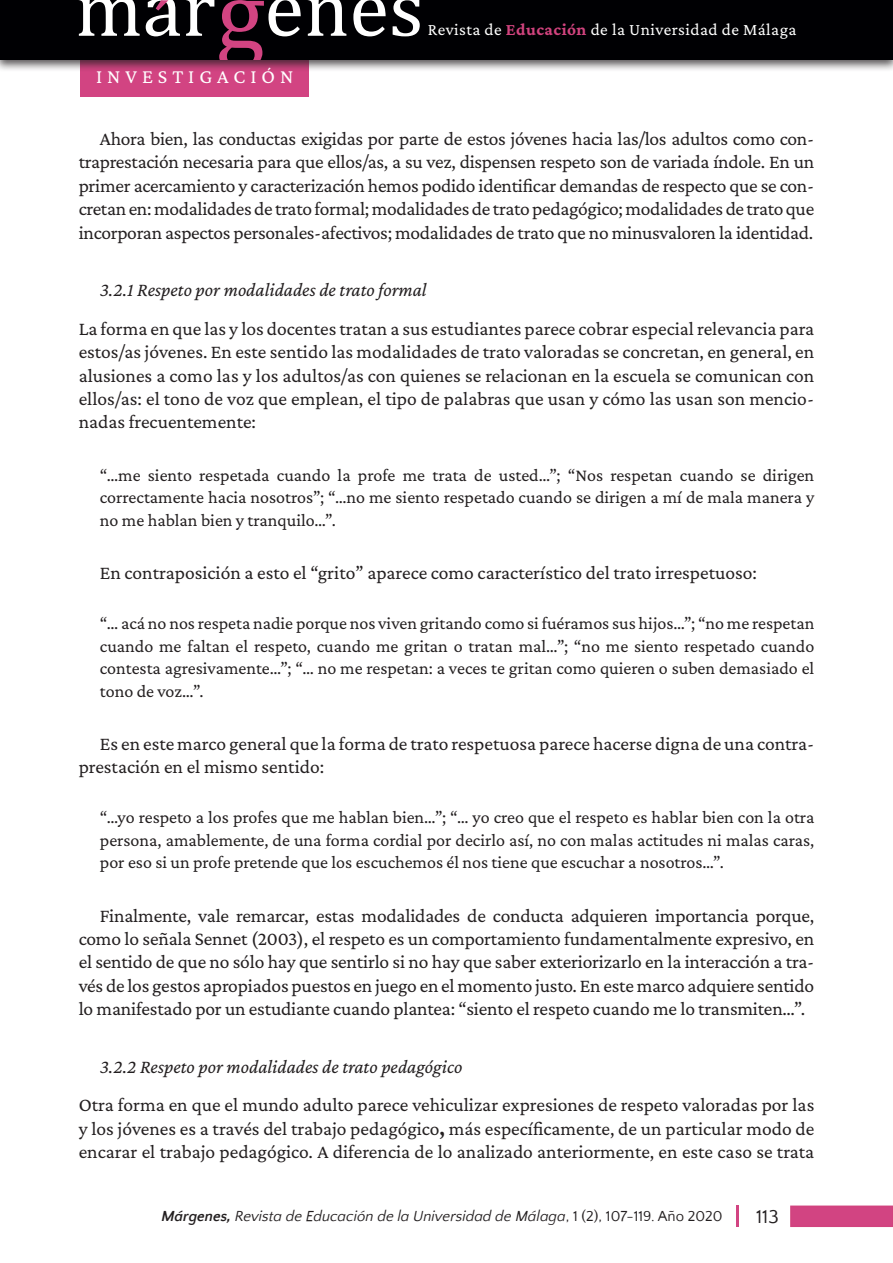
<style>
.page{position:relative;width:893px;height:1263px;background:#fff}
.page>*{position:absolute;margin:0;border:0;box-sizing:border-box;transform-origin:0 0}
.t1{font:20.25px "Crimson Pro";letter-spacing:.245em;color:#fff}
.t2{font:19.5px/23.4px "Crimson Pro";color:#231f20;text-align:justify}
.t3{font:italic 19.5px "Crimson Pro";color:#231f20}
.t4{font:19.5px "Quattrocento Sans";color:#231f20}
.t5{font:18px/22.5px "Crimson Pro";color:#231f20;text-align:justify}
.t6{font:17.25px "Crimson Pro";letter-spacing:.025em;color:#fff}
.t7{font:italic 15px "Quattrocento Sans";color:#231f20}
.s1{font-weight:700;color:#d1437e}
.s2{font-weight:700}
.s3{font-style:normal}
</style>
<div class="page">
<hr style="left:736px;top:1205px;width:3px;height:22px;background:#d24482">
<div style="left:790px;top:1205px;width:103px;height:22px;background:#d24482;border:2px solid #d1437e"></div>
<div style="left:81px;top:55px;width:228px;height:42px;background:#d24482"></div>
<div style="left:0;top:0;width:893px;height:72px;background:#231f20;opacity:.75"></div>
<div style="left:0;top:0;width:893px;height:60px;background:#000003"></div>
<svg style="left:78px;top:0;width:62px;height:36px"></svg>
<svg style="left:307px;top:0;width:39px;height:36px"></svg>
<svg style="left:353px;top:0;width:33px;height:36px"></svg>
<svg style="left:393px;top:0;width:27px;height:36px"></svg>
<svg style="left:146px;top:0;width:155px;height:59px"></svg>
<p class="t1" style="left:96px;top:63px;width:199px">INVESTIGACIÓN</p>
<p class="t6" style="left:428px;top:18px;width:370px">Revista de <span class="s1">Educación</span> de la Universidad de Málaga</p>
<p class="t2" style="left:79px;top:127px;width:737px;text-indent:21px">Ahora bien, las conductas exigidas por parte de estos jóvenes hacia las/los adultos como con&shy;traprestación necesaria para que ellos/as, a su vez, dispensen respeto son de variada índole. En un primer acercamiento y caracterización hemos podido identificar demandas de respecto que se con&shy;cretan en: modalidades de trato formal; modalidades de trato pedagógico; modalidades de trato que incorporan aspectos personales-afectivos; modalidades de trato que no minusvaloren la identidad.</p>
<p class="t3" style="left:100px;top:278px;width:328px">3.2.1 Respeto por modalidades de trato formal</p>
<p class="t2" style="left:79px;top:316px;width:737px">La forma en que las y los docentes tratan a sus estudiantes parece cobrar especial relevancia para estos/as jóvenes. En este sentido las modalidades de trato valoradas se concretan, en general, en alusiones a como las y los adultos/as con quienes se relacionan en la escuela se comunican con ellos/as: el tono de voz que emplean, el tipo de palabras que usan y cómo las usan son mencio&shy;nadas frecuentemente:</p>
<p class="t5" style="left:100px;top:463px;width:716px">“…me siento respetada cuando la profe me trata de usted…”; “Nos respetan cuando se dirigen correctamente hacia nosotros”; “…no me siento respetado cuando se dirigen a mí de mala manera y no me hablan bien y tranquilo…”.</p>
<p class="t2" style="left:100px;top:560px;width:659px">En contraposición a esto el “grito” aparece como característico del trato irrespetuoso:</p>
<p class="t5" style="left:100px;top:612px;width:716px">“… acá no nos respeta nadie porque nos viven gritando como si fuéramos sus hijos…”; “no me respetan cuando me faltan el respeto, cuando me gritan o tratan mal…”; “no me siento respetado cuando contesta agresivamente…”; “… no me respetan: a veces te gritan como quieren o suben demasiado el tono de voz…”.</p>
<p class="t2" style="left:79px;top:731px;width:737px;text-indent:21px">Es en este marco general que la forma de trato respetuosa parece hacerse digna de una contra&shy;prestación en el mismo sentido:</p>
<p class="t5" style="left:100px;top:806px;width:716px">“…yo respeto a los profes que me hablan bien…”; “… yo creo que el respeto es hablar bien con la otra persona, amablemente, de una forma cordial por decirlo así, no con malas actitudes ni malas caras, por eso si un profe pretende que los escuchemos él nos tiene que escuchar a nosotros…”.</p>
<p class="t2" style="left:79px;top:903px;width:737px;text-indent:21px">Finalmente, vale remarcar, estas modalidades de conducta adquieren importancia porque, como lo señala Sennet (2003), el respeto es un comportamiento fundamentalmente expresivo, en el sentido de que no sólo hay que sentirlo si no hay que saber exteriorizarlo en la interacción a tra&shy;vés de los gestos apropiados puestos en juego en el momento justo. En este marco adquiere sentido lo manifestado por un estudiante cuando plantea: “siento el respeto cuando me lo transmiten…”.</p>
<p class="t3" style="left:100px;top:1054px;width:364px">3.2.2 Respeto por modalidades de trato pedagógico</p>
<p class="t2" style="left:79px;top:1093px;width:737px">Otra forma en que el mundo adulto parece vehiculizar expresiones de respeto valoradas por las y los jóvenes es a través del trabajo pedagógico<span class="s2">,</span> más específicamente, de un particular modo de encarar el trabajo pedagógico. A diferencia de lo analizado anteriormente, en este caso se trata</p>
<p class="t7" style="left:162px;top:1208px;width:562px"><span class="s2">Márgenes,</span> Revista de Educación de la Universidad de Málaga<span class="s3">, 1 (2), 107-119. Año 2020</span></p>
<p class="t4" style="left:756px;top:1206px;width:24px">113</p>
</div>
